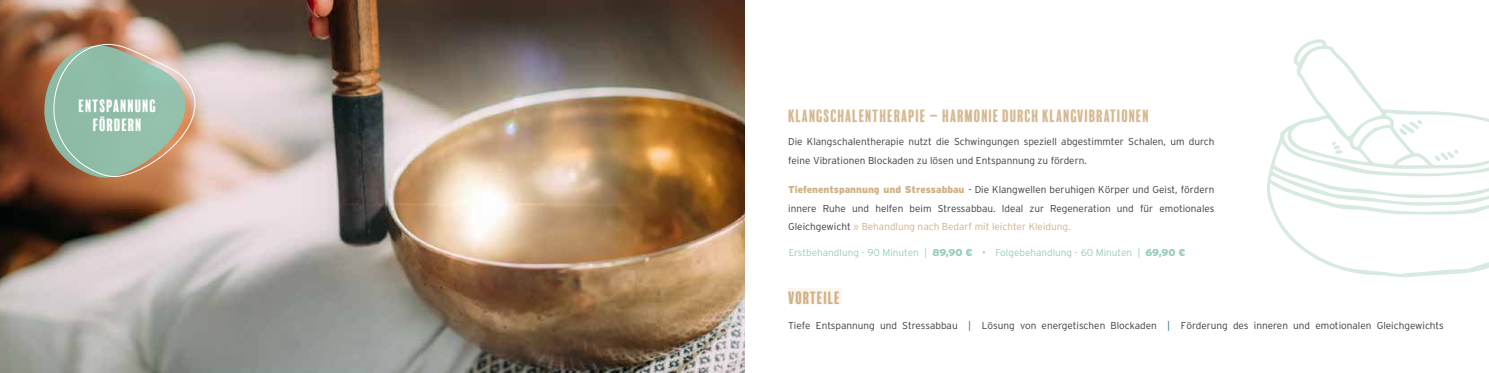
<style>
.page{position:relative;width:1489px;height:373px;background:#fff}
.page>*{position:absolute;margin:0;border:0;box-sizing:border-box;transform-origin:0 0}
.t1{font:16.25px "Balboa Plus Fill";color:#d1b084}
.t2{font:16.25px/19.5px "Balboa Plus Fill";color:#fff;text-align:center}
.t3{font:300 10px/18.8px "Interstate";color:#3c3c3b}
.t4{font:300 10px "Interstate";color:#8bc6b3}
.s1{font-weight:900;color:#d1b084}
.s2{color:#d1b084}
.s3{font-weight:900}
.s4{color:#206d77}
</style>
<div class="page">
<img style="left:0;top:0;width:744px;height:372px">
<svg style="left:1267px;top:39px;width:221px;height:238px"></svg>
<svg style="left:1398px;top:119px;width:23px;height:16px"></svg>
<svg style="left:1434px;top:149px;width:24px;height:12px"></svg>
<svg style="left:1331px;top:141px;width:11px;height:13px"></svg>
<div style="left:788px;top:288px;width:54px;height:15px;background:#faf7f2"></div>
<svg style="left:44px;top:44px;width:167px;height:133px"></svg>
<h1 class="t2" style="left:79px;top:96px;width:80px">ENTSPANNUNG<br>FÖRDERN</h1>
<h1 class="t1" style="left:788px;top:107px;width:363px">KLANGSCHALENTHERAPIE – HARMONIE DURCH KLANGVIBRATIONEN</h1>
<p class="t3" style="left:788px;top:132px;width:428px">Die Klangschalentherapie nutzt die Schwingungen speziell abgestimmter Schalen, um durch feine Vibrationen Blockaden zu lösen und Entspannung zu fördern.</p>
<p class="t3" style="left:788px;top:179px;width:428px;text-align:justify"><span class="s1">Tiefenentspannung und Stressabbau</span> - Die Klangwellen beruhigen Körper und Geist, fördern innere Ruhe und helfen beim Stressabbau. Ideal zur Regeneration und für emotionales Gleichgewicht <span class="s2">» Behandlung nach Bedarf mit leichter Kleidung.</span></p>
<p class="t4" style="left:788px;top:246px;width:399px">Erstbehandlung - 90 Minuten | <span class="s3">89,90 € ·</span> Folgebehandlung - 60 Minuten | <span class="s3">69,90 €</span></p>
<h1 class="t1" style="left:788px;top:288px;width:54px">VORTEILE</h1>
<p class="t3" style="left:788px;top:315px;width:657px">Tiefe Entspannung und Stressabbau <span class="s4">|</span> Lösung von energetischen Blockaden <span class="s4">|</span> Förderung des inneren und emotionalen Gleichgewichts</p>
</div>
